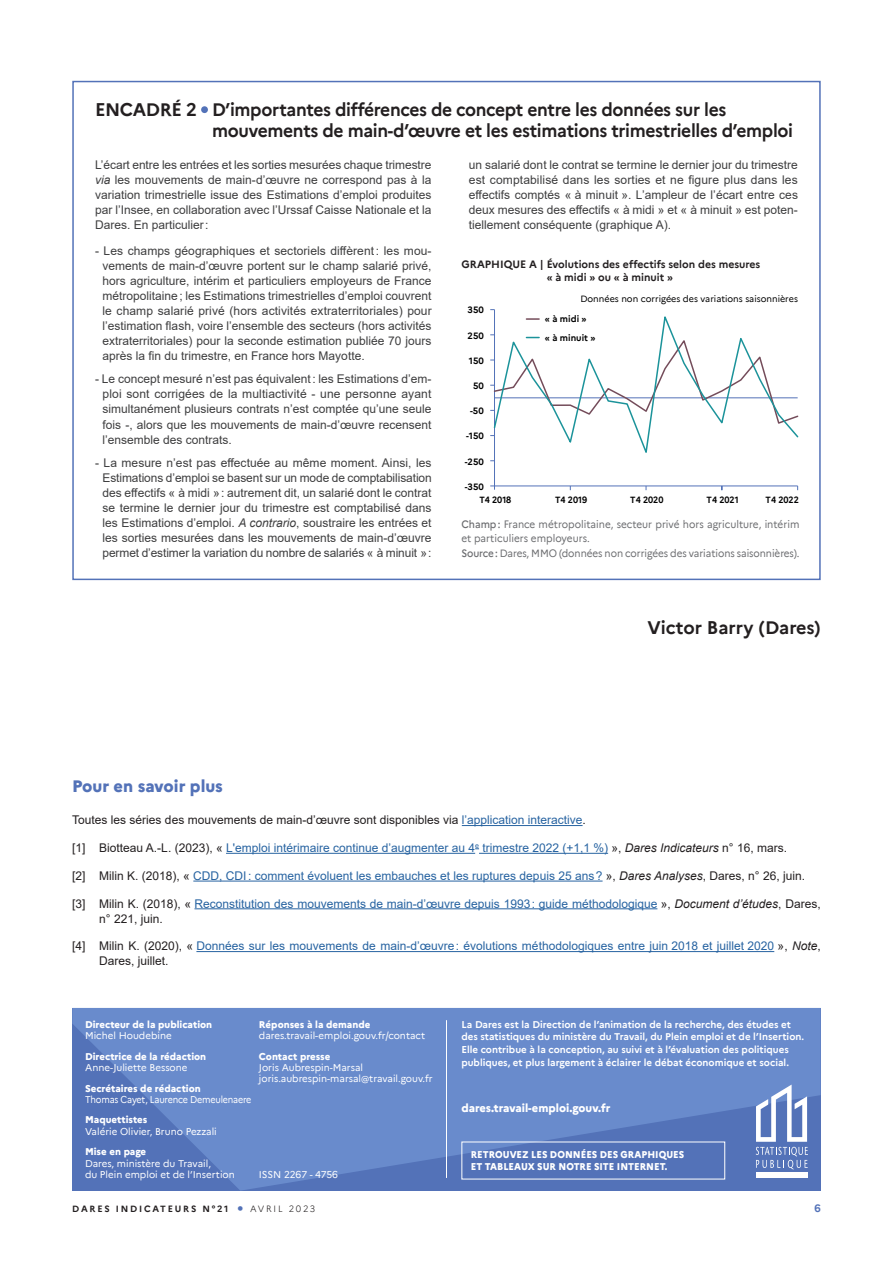
<style>
.page{position:relative;width:893px;height:1263px;background:#fff}
.page>*{position:absolute;margin:0;border:0;box-sizing:border-box;transform-origin:0 0}
.t1{font:700 18px/21px "Marianne";letter-spacing:-.02em;color:#231f20}
.t2{font:700 18px "Marianne";color:#231f20}
.t3{font:800 16.5px "Marianne";color:#5372b8}
.t4{font:12px/15px "Arial";color:#3e3e3f;text-align:justify}
.t5{font:12px/15px "Arial";color:#2763a1}
.t6{font:12px "Arial";color:#231f20}
.t7{font:800 11.25px "Marianne";color:#fff}
.t8{font:10.5px/13.5px "Marianne";letter-spacing:-.005em;color:#6c6d70;scale:.95 1}
.t9{font:700 10.5px/13.5px "Marianne";color:#231f20;text-align:center}
.t10{font:700 10.5px "Marianne";color:#5372b8}
.t11{font:700 9.75px/12.9px "Marianne";color:#fff}
.t12{font:9.75px/11.2px "Marianne";color:#fff}
.t13{font:800 9.75px "Marianne";color:#fff}
.t14{font:800 9.75px/12px "Marianne";color:#fff;scale:.95 1}
.t15{font:9.75px "Marianne";letter-spacing:-.02em;color:#fff;scale:.92 1}
.t16{font:9px "Marianne";color:#000001}
.t17{font:700 9px/18.5px "Marianne";color:#000001}
.t18{font:700 9px "Marianne";color:#000001;scale:.94 1}
.t19{font:700 9px "Marianne";letter-spacing:.2em;color:#231f20}
.t20{font:300 9px "Marianne";letter-spacing:.2em;color:#231f20}
.s1{font-style:italic}
.s2{font-weight:500}
.s3{color:#2763a1}
.s4{color:#231f20}
.s5{font-style:italic;color:#231f20}
.s6{font-size:21px;color:#5372b8}
</style>
<div class="page">
<svg style="left:72px;top:1008px;width:749px;height:183px;fill:#698bcc"></svg>
<hr style="left:446px;top:1020px;width:1px;height:158px;background:#fff">
<div style="left:756px;top:1173px;width:51px;height:5px;background:#fff"></div>
<svg style="left:756px;top:1084px;width:52px;height:86px"></svg>
<svg style="left:201px;top:106px;width:7px;height:7px"></svg>
<hr style="left:490px;top:486px;width:308px;height:1px;background:#5372b8">
<hr style="left:494px;top:310px;width:1px;height:180px;background:#5372b8">
<svg style="left:490px;top:309px;width:309px;height:152px"></svg>
<hr style="left:462px;top:825px;width:121px;height:1px;background:#2763a1">
<hr style="left:226px;top:853px;width:249px;height:1px;background:#2763a1">
<hr style="left:479px;top:853px;width:129px;height:1px;background:#2763a1">
<hr style="left:193px;top:881px;width:410px;height:1px;background:#2763a1">
<hr style="left:194px;top:908px;width:463px;height:1px;background:#2763a1">
<hr style="left:196px;top:951px;width:578px;height:1px;background:#2763a1">
<h1 class="t1" style="left:212px;top:98px;width:582px;text-indent:-117px">ENCADRÉ 2 D’importantes différences de concept entre les données sur les mouvements de main-d’œuvre et les estimations trimestrielles d’emploi</h1>
<p class="t4" style="left:95px;top:158px;width:338px">L’écart entre les entrées et les sorties mesurées chaque trimestre <span class="s1">via</span> les mouvements de main-d’œuvre ne correspond pas à la variation trimestrielle issue des Estimations d’emploi produites par l’Insee, en collaboration avec l’Urssaf Caisse Nationale et la Dares. En particulier:</p>
<p class="t4" style="left:103px;top:243px;width:331px;text-indent:-7px">- Les champs géographiques et sectoriels diffèrent : les mou&shy;vements de main-d’œuvre portent sur le champ salarié privé, hors agriculture, intérim et particuliers employeurs de France métropolitaine; les Estimations trimestrielles d’emploi couvrent le champ salarié privé (hors activités extraterritoriales) pour l’estimation flash, voire l’ensemble des secteurs (hors activités extraterritoriales) pour la seconde estimation publiée 70 jours après la fin du trimestre, en France hors Mayotte.</p>
<p class="t4" style="left:103px;top:372px;width:331px;text-indent:-8px">- Le concept mesuré n’est pas équivalent: les Estimations d’em&shy;ploi sont corrigées de la multiactivité - une personne ayant simultanément plusieurs contrats n’est comptée qu’une seule fois -, alors que les mouvements de main-d’œuvre recensent l’ensemble des contrats.</p>
<p class="t4" style="left:103px;top:455px;width:331px;text-indent:-7px">- La mesure n’est pas effectuée au même moment. Ainsi, les Estimations d’emploi se basent sur un mode de comptabilisation des effectifs « à midi »: autrement dit, un salarié dont le contrat se termine le dernier jour du trimestre est comptabilisé dans les Estimations d’emploi. <span class="s1">A contrario</span>, soustraire les entrées et les sorties mesurées dans les mouvements de main-d’œuvre permet d’estimer la variation du nombre de salariés « à minuit »:</p>
<p class="t4" style="left:469px;top:158px;width:331px">un salarié dont le contrat se termine le dernier jour du trimestre est comptabilisé dans les sorties et ne figure plus dans les effectifs comptés « à minuit ». L’ampleur de l’écart entre ces deux mesures des effectifs « à midi » et « à minuit » est poten&shy;tiellement conséquente (graphique A).</p>
<p class="t9" style="left:461px;top:256px;width:300px">GRAPHIQUE A | Évolutions des effectifs selon des mesures « à midi » ou « à minuit »</p>
<p class="t16" style="left:580px;top:291px;width:219px">Données non corrigées des variations saisonnières</p>
<p class="t17" style="left:545px;top:309px;width:52px">« à midi »<br>« à minuit »</p>
<p class="t17" style="left:468px;top:300px;width:18px">350</p>
<p class="t17" style="left:468px;top:326px;width:18px">250</p>
<p class="t17" style="left:469px;top:351px;width:16px">150</p>
<p class="t17" style="left:473px;top:376px;width:12px">50</p>
<p class="t17" style="left:470px;top:401px;width:15px">-50</p>
<p class="t17" style="left:466px;top:426px;width:19px">-150</p>
<p class="t17" style="left:465px;top:451px;width:21px">-250</p>
<p class="t17" style="left:465px;top:477px;width:21px">-350</p>
<p class="t18" style="left:479px;top:493px;width:36px">T4 2018</p>
<p class="t18" style="left:555px;top:493px;width:36px">T4 2019</p>
<p class="t18" style="left:630px;top:493px;width:37px">T4 2020</p>
<p class="t18" style="left:707px;top:493px;width:36px">T4 2021</p>
<p class="t18" style="left:766px;top:493px;width:37px">T4 2022</p>
<p class="t8" style="left:461px;top:517px;width:357px"><span class="s2">Champ:</span> France métropolitaine, secteur privé hors agriculture, intérim et particuliers employeurs.</p>
<p class="t8" style="left:461px;top:546px;width:357px"><span class="s2">Source:</span> Dares, MMO (données non corrigées des variations saisonnières).</p>
<h1 class="t2" style="left:647px;top:614px;width:175px">Victor Barry (Dares)</h1>
<h2 class="t3" style="left:72px;top:774px;width:152px">Pour en savoir plus</h2>
<p class="t6" style="left:72px;top:812px;width:515px">Toutes les séries des mouvements de main-d’œuvre sont disponibles via <span class="s3">l’application interactive</span>.</p>
<p class="t5" style="left:72px;top:840px;width:716px"><span class="s4">[1] Biotteau A.-L. (2023), «</span> L'emploi intérimaire continue d’augmenter au 4<sup>e</sup> trimestre 2022 (+1,1 %) <span class="s4">»,</span> <span class="s5">Dares Indicateurs</span> <span class="s4">n° 16, mars.</span></p>
<p class="t5" style="left:72px;top:868px;width:734px"><span class="s4">[2] Milin K. (2018), «</span> CDD, CDI: comment évoluent les embauches et les ruptures depuis 25 ans? <span class="s4">»,</span> <span class="s5">Dares Analyses</span><span class="s4">, Dares, n° 26, juin.</span></p>
<p class="t5" style="left:99px;top:896px;width:723px;text-indent:-27px"><span class="s4">[3] Milin K. (2018), «</span> Reconstitution des mouvements de main-d’œuvre depuis 1993: guide méthodologique <span class="s4">»,</span> <span class="s5">Document d’études</span><span class="s4">, Dares, n° 221, juin.</span></p>
<p class="t5" style="left:99px;top:938px;width:723px;text-indent:-27px"><span class="s4">[4] Milin K. (2020), «</span> Données sur les mouvements de main-d’œuvre: évolutions méthodologiques entre juin 2018 et juillet 2020 <span class="s4">»,</span> <span class="s5">Note</span><span class="s4">,<br>Dares, juillet.</span></p>
<p class="t13" style="left:85px;top:1017px;width:129px">Directeur de la publication</p>
<p class="t12" style="left:85px;top:1029px;width:88px">Michel Houdebine</p>
<p class="t13" style="left:85px;top:1049px;width:123px">Directrice de la rédaction</p>
<p class="t12" style="left:85px;top:1061px;width:104px">Anne-Juliette Bessone</p>
<p class="t13" style="left:85px;top:1080px;width:117px">Secrétaires de rédaction</p>
<p class="t15" style="left:85px;top:1092px;width:182px">Thomas Cayet, Laurence Demeulenaere</p>
<p class="t13" style="left:85px;top:1112px;width:64px">Maquettistes</p>
<p class="t12" style="left:85px;top:1125px;width:133px">Valérie Olivier, Bruno Pezzali</p>
<p class="t13" style="left:85px;top:1144px;width:63px">Mise en page</p>
<p class="t12" style="left:85px;top:1157px;width:151px">Dares, ministère du Travail,<br>du Plein emploi et de l’Insertion</p>
<p class="t13" style="left:259px;top:1017px;width:113px">Réponses à la demande</p>
<p class="t12" style="left:259px;top:1029px;width:168px">dares.travail-emploi.gouv.fr/contact</p>
<p class="t13" style="left:259px;top:1049px;width:73px">Contact presse</p>
<p class="t12" style="left:259px;top:1061px;width:175px">Joris Aubrespin-Marsal joris.aubrespin-marsal@travail.gouv.fr</p>
<p class="t12" style="left:259px;top:1168px;width:81px">ISSN 2267 - 4756</p>
<p class="t11" style="left:461px;top:1017px;width:344px">La Dares est la Direction de l’animation de la recherche, des études et des statistiques du ministère du Travail, du Plein emploi et de l’Insertion.<br>Elle contribue à la conception, au suivi et à l’évaluation des politiques publiques, et plus largement à éclairer le débat économique et social.</p>
<p class="t7" style="left:461px;top:1100px;width:150px">dares.travail-emploi.gouv.fr</p>
<p class="t14" style="left:471px;top:1148px;width:226px">RETROUVEZ LES DONNÉES DES GRAPHIQUES<br>ET TABLEAUX SUR NOTRE SITE INTERNET.</p>
<p class="t19" style="left:72px;top:1202px;width:158px">DARES INDICATEURS N°21</p>
<p class="t20" style="left:237px;top:1202px;width:80px"><span class="s6">•</span> AVRIL 2023</p>
<p class="t10" style="left:814px;top:1200px;width:8px">6</p>
</div>
